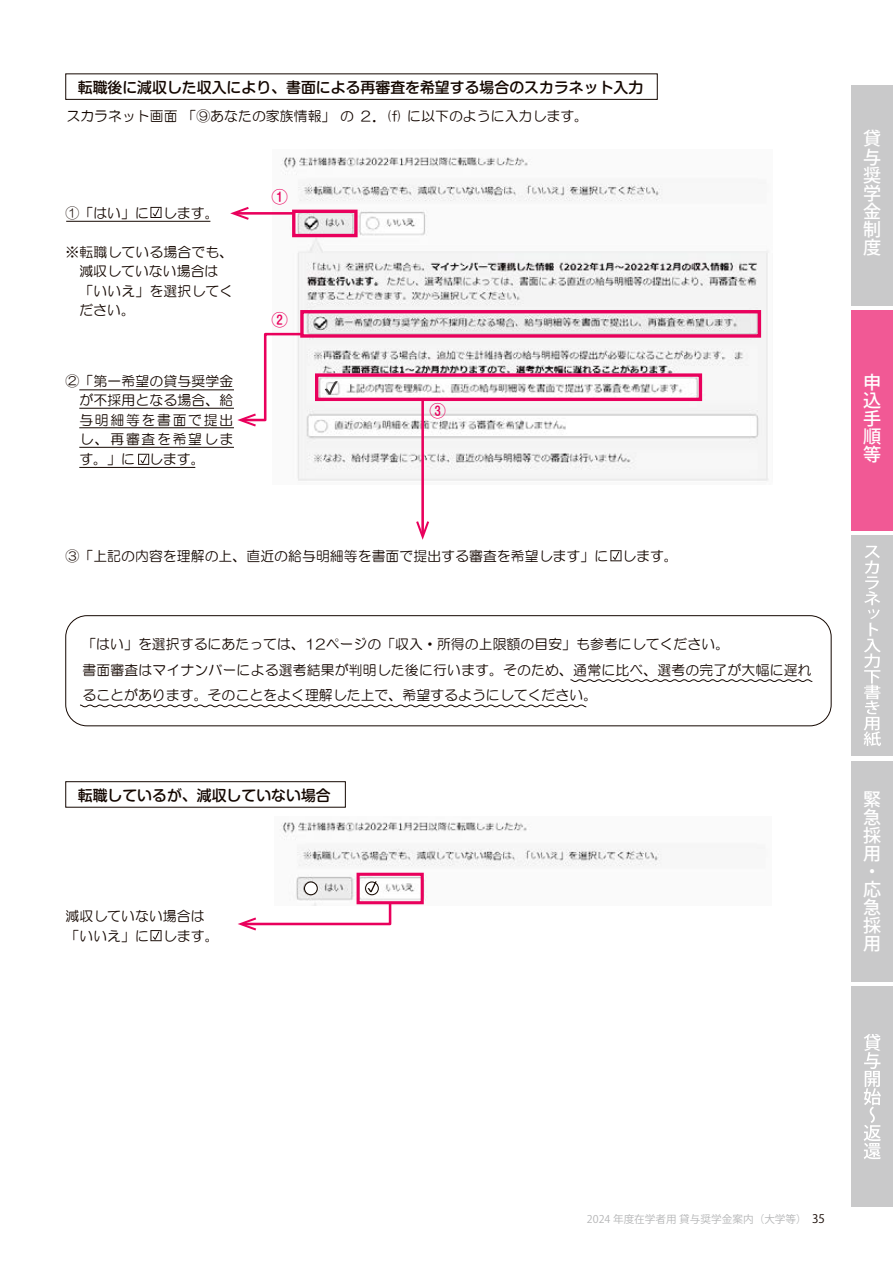
<style>
.page{position:relative;width:893px;height:1263px;background:#fff}
.page>*{position:absolute;margin:0;border:0;box-sizing:border-box;transform-origin:0 0}
.t1{font:500 18px/18px "Koz Go Pro";color:#fff}
.t2{font:500 16.5px "Shin M Go Pro";color:#e9005c}
.t3{font:500 14.85px "Shin M Go Pr 6";color:#140700}
.t4{font:13.8px/19.5px "HG Maru Gothic MPRO";letter-spacing:.005em;color:#140700}
.t5{font:10.65px "Koz Go Pro";color:#b5b6b7}
.s1{font-size:11.7px;color:#140700}
</style>
<div class="page">
<img style="left:280px;top:822px;width:382px;height:83px">
<div style="left:65px;top:615px;width:767px;height:111px;border:1px solid #140700;border-radius:21px"></div>
<div style="left:65px;top:73px;width:593px;height:27px;border:1px solid #140700"></div>
<div style="left:65px;top:781px;width:281px;height:27px;border:1px solid #140700"></div>
<img style="left:281px;top:157px;width:488px;height:324px">
<svg style="left:325px;top:381px;width:13px;height:14px"></svg>
<svg style="left:150px;top:207px;width:12px;height:11px"></svg>
<svg style="left:138px;top:454px;width:11px;height:11px"></svg>
<svg style="left:150px;top:930px;width:12px;height:11px"></svg>
<hr style="left:66px;top:221px;width:144px;height:1px;background:#140700">
<hr style="left:79px;top:390px;width:155px;height:1px;background:#140700">
<hr style="left:79px;top:408px;width:155px;height:1px;background:#140700">
<hr style="left:79px;top:427px;width:155px;height:1px;background:#140700">
<hr style="left:79px;top:447px;width:155px;height:1px;background:#140700">
<svg style="left:80px;top:704px;width:507px;height:3px"></svg>
<svg style="left:570px;top:679px;width:243px;height:3px"></svg>
<hr style="left:79px;top:467px;width:116px;height:1px;background:#140700">
<svg style="left:610px;top:550px;width:11px;height:11px"></svg>
<div style="left:357px;top:873px;width:67px;height:31px;border:3px solid #e9005c"></div>
<div style="left:315px;top:373px;width:387px;height:28px;border:3px solid #e9005c"></div>
<div style="left:300px;top:310px;width:461px;height:28px;border:3px solid #e9005c"></div>
<div style="left:292px;top:210px;width:66px;height:27px;border:3px solid #e9005c"></div>
<svg style="left:237px;top:332px;width:67px;height:94px"></svg>
<hr style="left:236px;top:212px;width:58px;height:3px;background:#e9005c">
<svg style="left:230px;top:207px;width:19px;height:13px"></svg>
<hr style="left:421px;top:401px;width:3px;height:133px;background:#e9005c">
<svg style="left:416px;top:521px;width:13px;height:19px"></svg>
<svg style="left:238px;top:901px;width:155px;height:29px"></svg>
<div style="left:304px;top:882px;width:13px;height:13px;background:#fff;border-radius:50%"></div>
<div style="left:304px;top:882px;width:13px;height:13px;border:1px solid #140700;border-radius:50%"></div>
<svg style="left:366px;top:882px;width:12px;height:13px"></svg>
<div style="left:365px;top:882px;width:14px;height:13px;border:1px solid #140700;border-radius:50%"></div>
<svg style="left:368px;top:881px;width:9px;height:11px"></svg>
<div style="left:851px;top:85px;width:42px;height:220px;background:#c9c9ca"></div>
<div style="left:851px;top:536px;width:42px;height:220px;background:#c9c9ca"></div>
<div style="left:851px;top:986px;width:42px;height:220px;background:#c9c9ca"></div>
<div style="left:851px;top:761px;width:42px;height:220px;background:#c9c9ca"></div>
<div style="left:851px;top:310px;width:42px;height:220px;background:#f15995"></div>
<svg style="left:864px;top:546px;width:17px;height:200px"></svg>
<svg style="left:864px;top:1034px;width:17px;height:125px"></svg>
<p class="t3" style="left:78px;top:75px;width:567px">転職後に減収した収入により、書面による再審査を希望する場合のスカラネット入力</p>
<p class="t4" style="left:66px;top:106px;width:523px">スカラネット画面 「⑨あなたの家族情報」 の ２．(f) に以下のように入力します。</p>
<p class="t4" style="left:66px;top:203px;width:154px">①「はい」に します。</p>
<p class="t4" style="left:66px;top:242px;width:169px">※転職している場合でも、</p>
<p class="t4" style="left:79px;top:261px;width:141px">減収していない場合は</p>
<p class="t4" style="left:66px;top:281px;width:169px">　「いいえ」を選択してく</p>
<p class="t4" style="left:79px;top:300px;width:57px">ださい。</p>
<p class="t4" style="left:79px;top:371px;width:155px;text-align:justify;text-indent:-14px">②「第一希望の貸与奨学金が不採用となる場合、給与明細等を書面で提出し、再審査を希望します。」に　します。</p>
<p class="t2" style="left:272px;top:183px;width:18px">①</p>
<p class="t2" style="left:272px;top:306px;width:18px">②</p>
<p class="t2" style="left:429px;top:397px;width:18px">③</p>
<p class="t4" style="left:66px;top:546px;width:614px">③「上記の内容を理解の上、直近の給与明細等を書面で提出する審査を希望します」に します。</p>
<p class="t4" style="left:82px;top:632px;width:731px;line-height:25.5px">「はい」を選択するにあたっては、12ページの「収入・所得の上限額の目安」も参考にしてください。<br>書面審査はマイナンバーによる選考結果が判明した後に行います。そのため、通常に比べ、選考の完了が大幅に遅れることがあります。そのことをよく理解した上で、希望するようにしてください。</p>
<p class="t3" style="left:78px;top:783px;width:254px">転職しているが、減収していない場合</p>
<p class="t4" style="left:66px;top:906px;width:154px">減収していない場合は「いいえ」に します。</p>
<h1 class="t1" style="left:863px;top:131px;width:20px">貸</h1>
<h1 class="t1" style="left:863px;top:149px;width:20px">与</h1>
<h1 class="t1" style="left:863px;top:167px;width:20px">奨</h1>
<h1 class="t1" style="left:863px;top:185px;width:20px">学</h1>
<h1 class="t1" style="left:863px;top:203px;width:20px">金</h1>
<h1 class="t1" style="left:863px;top:221px;width:20px">制</h1>
<h1 class="t1" style="left:863px;top:239px;width:20px">度</h1>
<h1 class="t1" style="left:863px;top:374px;width:20px">申</h1>
<h1 class="t1" style="left:863px;top:392px;width:20px">込</h1>
<h1 class="t1" style="left:863px;top:410px;width:20px">手</h1>
<h1 class="t1" style="left:863px;top:428px;width:20px">順</h1>
<h1 class="t1" style="left:863px;top:446px;width:20px">等</h1>
<h1 class="t1" style="left:863px;top:791px;width:19px">緊急採用・応急採用</h1>
<p class="t5" style="left:587px;top:1212px;width:239px">2024 年度在学者用 貸与奨学金案内（大学等） <span class="s1">35</span></p>
</div>
